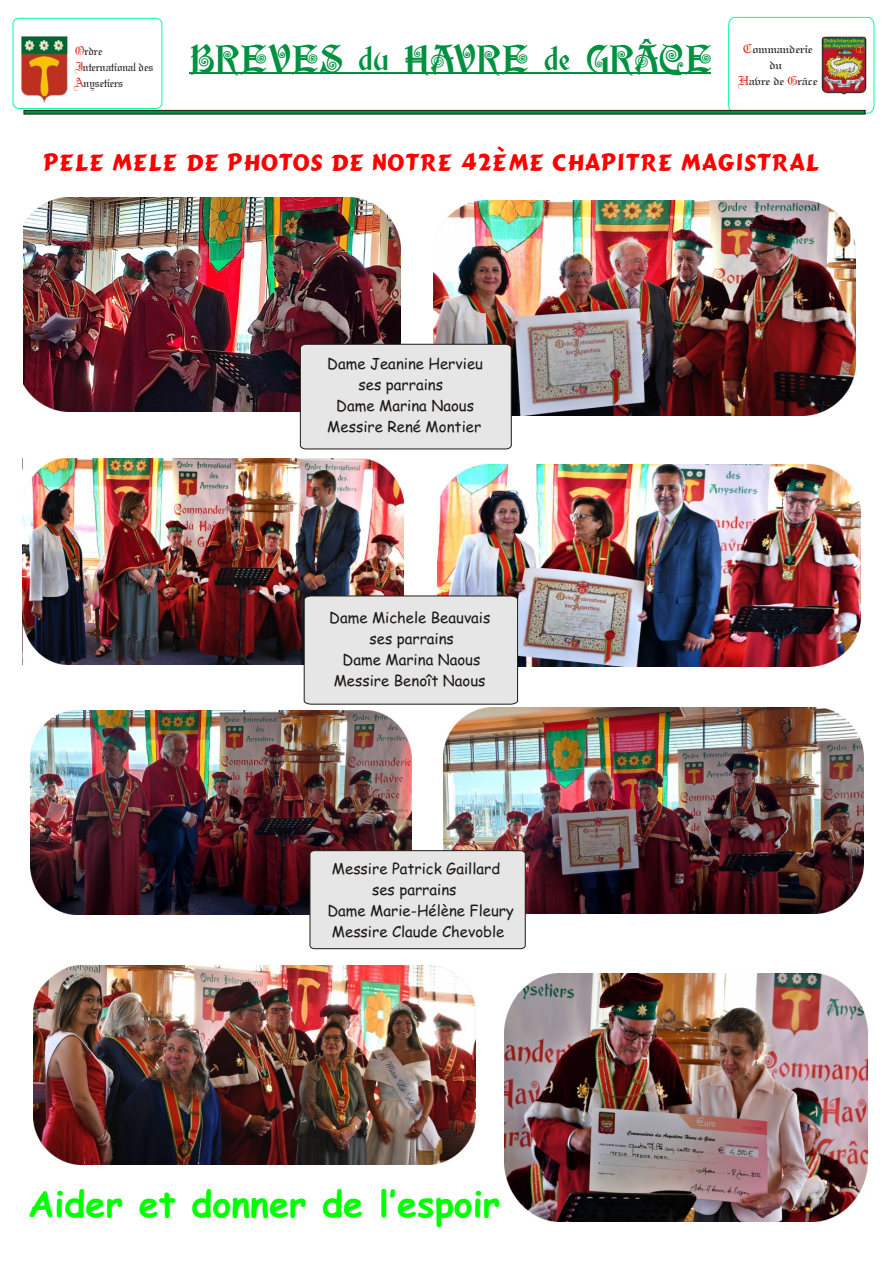
<style>
.page{position:relative;width:894px;height:1263px;background:#fff}
.page>*{position:absolute;margin:0;border:0;box-sizing:border-box;transform-origin:0 0}
.t1{font:700 36px "Comic Sans MS";color:#0f0}
.t2{font:31.5px "aka Potsley";color:#009140}
.t3{font:800 24px "Comic Type";color:#f00}
.t4{font:15px/20.9px "Comic Sans MS";color:#1f1a17;text-align:center}
.t5{font:13.2px/15.9px "Wedding Text BT";color:#1f1a17;scale:.89 1}
.t6{font:13.05px/15.8px "Wedding Text BT";color:#1f1a17;text-align:center}
.t7{font:13.05px "Wedding Text BT";color:#d9261c}
.s1{color:#d9261c}
</style>
<div class="page">
<svg style="left:12px;top:18px;width:151px;height:91px"></svg>
<img style="left:21px;top:35px;width:47px;height:68px">
<svg style="left:728px;top:17px;width:146px;height:96px"></svg>
<img style="left:819px;top:34px;width:49px;height:62px">
<hr style="left:190px;top:72px;width:521px;height:2px;background:#009140">
<svg style="left:24px;top:110px;width:841px;height:4px;background:#0c6a34"></svg>
<img style="left:24px;top:197px;width:376px;height:215px">
<img style="left:433px;top:201px;width:423px;height:215px">
<img style="left:23px;top:459px;width:380px;height:205px">
<img style="left:438px;top:464px;width:423px;height:202px">
<div style="left:304px;top:596px;width:214px;height:108px;background:#e6e6e6"></div>
<div style="left:300px;top:344px;width:212px;height:105px;background:#e6e6e6"></div>
<img style="left:444px;top:708px;width:420px;height:205px">
<img style="left:30px;top:710px;width:382px;height:205px">
<div style="left:310px;top:850px;width:216px;height:99px;background:#e6e6e6"></div>
<img style="left:33px;top:965px;width:443px;height:199px">
<img style="left:504px;top:973px;width:363px;height:249px">
<h2 class="t2" style="left:190px;top:45px;width:524px">BREVES du HAVRE de GRÂCE</h2>
<p class="t5" style="left:75px;top:44px;width:89px"><span class="s1">O</span>rdre<br><span class="s1">I</span>nternational des<br><span class="s1">A</span>nysetiers</p>
<p class="t6" style="left:739px;top:42px;width:80px"><span class="s1">C</span>ommanderie du<br><span class="s1">H</span>avre de râce</p>
<p class="t7" style="left:788px;top:75px;width:12px">G</p>
<h3 class="t3" style="left:43px;top:146px;width:778px">PELE MELE DE PHOTOS DE NOTRE 42ÈME CHAPITRE MAGISTRAL</h3>
<p class="t4" style="left:327px;top:355px;width:157px">Dame Jeanine Hervieu ses parrains<br>Dame Marina Naous<br>Messire René Montier</p>
<p class="t4" style="left:329px;top:609px;width:163px">Dame Michele Beauvais ses parrains<br>Dame Marina Naous<br>Messire Benoît Naous</p>
<p class="t4" style="left:332px;top:860px;width:170px">Messire Patrick Gaillard</p>
<p class="t4" style="left:372px;top:880px;width:86px">ses parrains</p>
<p class="t4" style="left:327px;top:901px;width:188px">Dame Marie-Hélène Fleury</p>
<p class="t4" style="left:332px;top:922px;width:174px">Messire Claude Chevoble</p>
<h1 class="t1" style="left:28px;top:1188px;width:474px">Aider et donner de l’espoir</h1>
</div>
